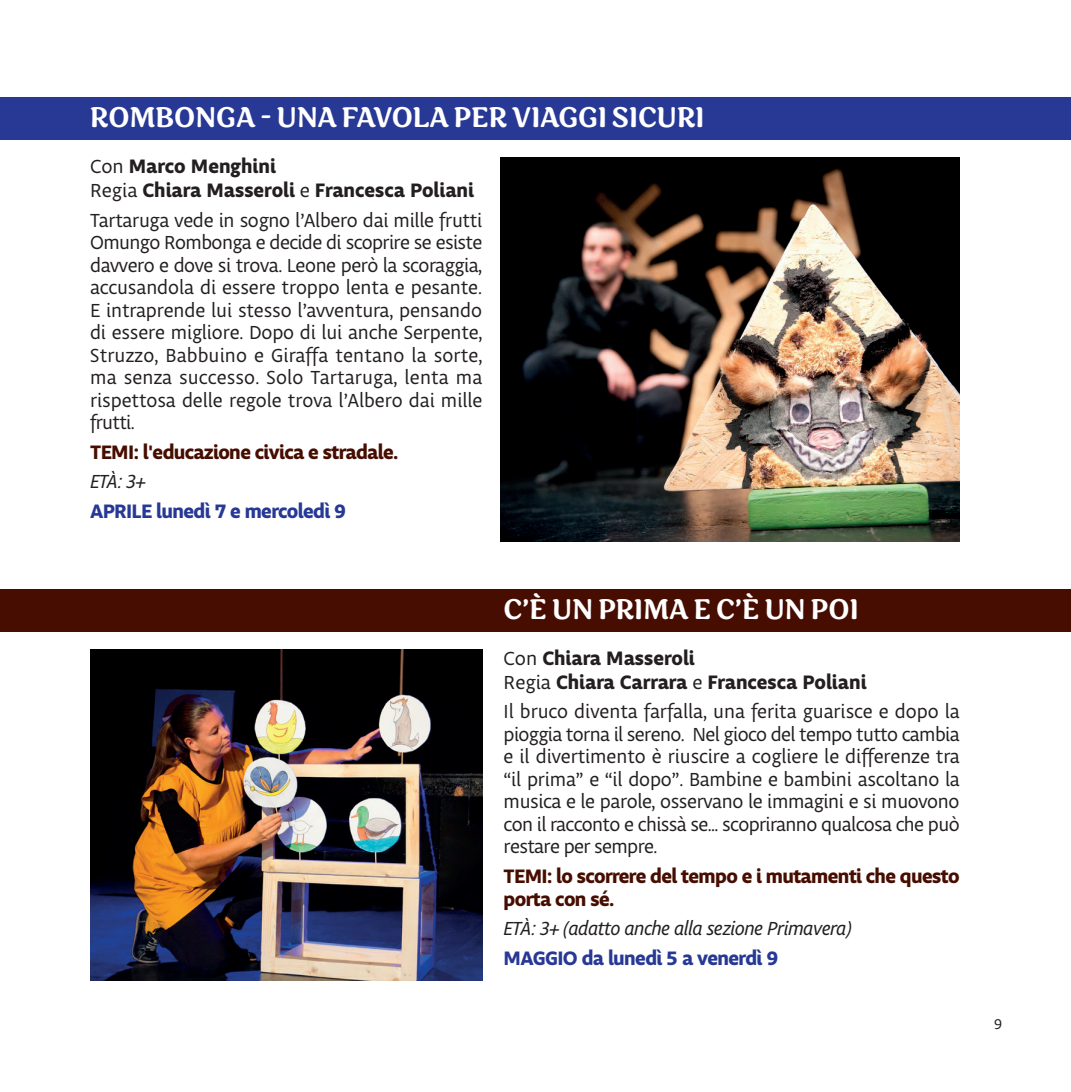
<style>
.page{position:relative;width:1071px;height:1092px;background:#fff}
.page>*{position:absolute;margin:0;border:0;box-sizing:border-box;transform-origin:0 0}
.t1{font:500 32.5px "Sirenia";color:#fff}
.t2{font:20px/22.5px "Obliqua Sans";letter-spacing:-.03em;color:#231f20;text-align:justify}
.t3{font:700 20px/24px "Obliqua Sans";color:#231f20}
.t4{font:700 20px/22.5px "Obliqua Sans";letter-spacing:-.03em;color:#470d00}
.t5{font:700 20px "Obliqua Sans";letter-spacing:-.03em;color:#273895}
.t6{font:italic 20px "Obliqua Sans";letter-spacing:-.03em;color:#231f20}
.t7{font:15px "Obliqua Sans";color:#231f20}
.s1{font-weight:400}
</style>
<div class="page">
<img style="left:501px;top:158px;width:458px;height:384px">
<div style="left:0;top:97px;width:1070px;height:43px;background:#273895"></div>
<img style="left:90px;top:649px;width:392px;height:331px">
<div style="left:0;top:589px;width:1070px;height:43px;background:#470d00"></div>
<h1 class="t1" style="left:90px;top:98px;width:615px">ROMBONGA - UNA FAVOLA PER VIAGGI SICURI</h1>
<p class="t3" style="left:90px;top:155px;width:385px"><span class="s1">Con</span> Marco Menghini<br><span class="s1">Regia</span> Chiara Masseroli <span class="s1">e</span> Francesca Poliani</p>
<p class="t2" style="left:90px;top:209px;width:394px">Tartaruga vede in sogno l’Albero dai mille frutti Omungo Rombonga e decide di scoprire se esiste davvero e dove si trova. Leone però la scoraggia, accusandola di essere troppo lenta e pesante.<br>E intraprende lui stesso l’avventura, pensando di essere migliore. Dopo di lui anche Serpente, Struzzo, Babbuino e Giraffa tentano la sorte, ma senza successo. Solo Tartaruga, lenta ma rispettosa delle regole trova l’Albero dai mille frutti.</p>
<p class="t4" style="left:90px;top:442px;width:310px">TEMI: l'educazione civica e stradale.</p>
<p class="t6" style="left:90px;top:471px;width:57px">ETÀ: 3+</p>
<p class="t5" style="left:90px;top:499px;width:257px">APRILE lunedì 7 e mercoledì 9</p>
<h1 class="t1" style="left:503px;top:590px;width:356px">C’È UN PRIMA E C’È UN POI</h1>
<p class="t3" style="left:503px;top:647px;width:364px"><span class="s1">Con</span> Chiara Masseroli<br><span class="s1">Regia</span> Chiara Carrara <span class="s1">e</span> Francesca Poliani</p>
<p class="t2" style="left:503px;top:701px;width:457px">Il bruco diventa farfalla, una ferita guarisce e dopo la pioggia torna il sereno. Nel gioco del tempo tutto cambia e il divertimento è riuscire a cogliere le differenze tra “il prima” e “il dopo”. Bambine e bambini ascoltano la musica e le parole, osservano le immagini e si muovono con il racconto e chissà se... scopriranno qualcosa che può restare per sempre.</p>
<p class="t4" style="left:503px;top:866px;width:457px">TEMI: lo scorrere del tempo e i mutamenti che questo porta con sé.</p>
<p class="t6" style="left:503px;top:917px;width:350px">ETÀ: 3+ (adatto anche alla sezione Primavera)</p>
<p class="t5" style="left:503px;top:946px;width:276px">MAGGIO da lunedì 5 a venerdì 9</p>
<p class="t7" style="left:993px;top:1015px;width:10px">9</p>
</div>
